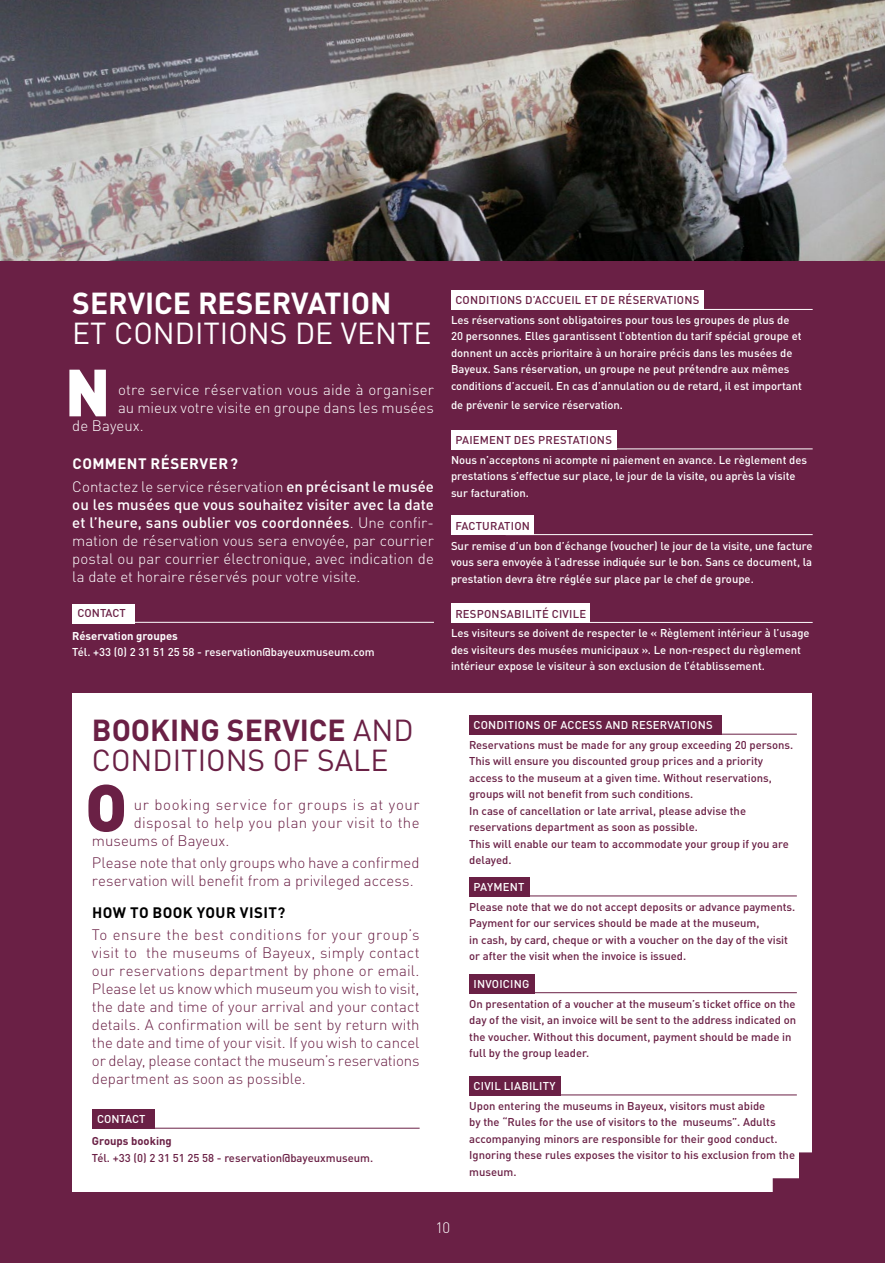
<style>
.page{position:relative;width:885px;height:1263px;background:#fff}
.page>*{position:absolute;margin:0;border:0;box-sizing:border-box;transform-origin:0 0}
.t1{font:900 65.55px "DIN Pro";color:#6a2045}
.t2{font:900 65.55px "DIN Pro";color:#fff}
.t3{font:30px/30px "DIN Pro";color:#6a2045}
.t4{font:30px "DIN Pro";color:#fff}
.t5{font:700 30px "DIN Pro";color:#fff}
.t6{font:300 15px/18px "DIN Pro";letter-spacing:.005em;color:#6a2045}
.t7{font:300 15px/18px "DIN Pro";letter-spacing:.005em;color:#fff}
.t8{font:300 15px "DIN Pro";letter-spacing:.025em;color:#6a2045}
.t9{font:300 15px "DIN Pro";letter-spacing:.04em;color:#6a2045}
.t10{font:700 15px "DIN Pro";letter-spacing:.03em;color:#000}
.t11{font:500 11.25px/16.5px "DIN Pro";color:#6a2045}
.t12{font:500 11.25px/16.5px "DIN Pro";color:#fff}
.t13{font:500 11.25px "DIN Pro";letter-spacing:.02em;color:#6a2045}
.t14{font:500 11.25px "DIN Pro";letter-spacing:.02em;color:#fff}
.t15{font:700 11.25px "DIN Pro";color:#fff}
.s1{font-weight:700}
.s2{font-weight:500}
.s3{color:#fff}
</style>
<div class="page">
<div style="left:0;top:0;width:884px;height:1263px;background:#6a2045"></div>
<div style="left:73px;top:693px;width:739px;height:498px;background:#fff"></div>
<div style="left:92px;top:1110px;width:62px;height:19px;background:#6a2045"></div>
<hr style="left:146px;top:1128px;width:273px;height:1px;background:#6a2045">
<div style="left:451px;top:291px;width:252px;height:19px;background:#fff"></div>
<div style="left:451px;top:430px;width:165px;height:19px;background:#fff"></div>
<div style="left:451px;top:516px;width:82px;height:19px;background:#fff"></div>
<div style="left:451px;top:604px;width:138px;height:19px;background:#fff"></div>
<div style="left:72px;top:604px;width:62px;height:19px;background:#fff"></div>
<hr style="left:127px;top:622px;width:307px;height:1px;background:#fff">
<svg style="left:772px;top:1152px;width:40px;height:40px"></svg>
<hr style="left:505px;top:309px;width:307px;height:1px;background:#fff">
<hr style="left:505px;top:448px;width:307px;height:1px;background:#fff">
<hr style="left:505px;top:534px;width:307px;height:1px;background:#fff">
<hr style="left:505px;top:622px;width:307px;height:1px;background:#fff">
<div style="left:469px;top:715px;width:252px;height:19px;background:#6a2045"></div>
<div style="left:469px;top:877px;width:61px;height:19px;background:#6a2045"></div>
<div style="left:469px;top:974px;width:65px;height:19px;background:#6a2045"></div>
<div style="left:469px;top:1076px;width:91px;height:19px;background:#6a2045"></div>
<hr style="left:518px;top:734px;width:278px;height:1px;background:#6a2045">
<hr style="left:518px;top:895px;width:278px;height:1px;background:#6a2045">
<hr style="left:518px;top:992px;width:278px;height:1px;background:#6a2045">
<hr style="left:518px;top:1094px;width:278px;height:1px;background:#6a2045">
<img style="left:0;top:0;width:884px;height:260px">
<h2 class="t5" style="left:72px;top:278px;width:320px">SERVICE RESERVATION</h2>
<h2 class="t4" style="left:72px;top:312px;width:361px">ET CONDITIONS DE VENTE</h2>
<h1 class="t2" style="left:65px;top:348px;width:47px">N</h1>
<h3 class="t7" style="left:118px;top:379px;width:317px">otre service réservation vous aide à organiser</h3>
<h3 class="t7" style="left:118px;top:397px;width:317px">au mieux votre visite en groupe dans les musées</h3>
<h3 class="t7" style="left:72px;top:415px;width:73px">de Bayeux.</h3>
<h3 class="t7" style="left:72px;top:452px;width:363px;line-height:22.2px"><span class="s1">COMMENT RÉSERVER?<br></span>Contactez le service réservation <span class="s2">en précisant le musée</span></h3>
<p class="t7" style="left:72px;top:494px;width:363px;text-align:justify"><span class="s2">ou les musées que vous souhaitez visiter avec la date et l’heure, sans oublier vos coordonnées</span>. Une confir&shy;mation de réservation vous sera envoyée, par courrier postal ou par courrier électronique, avec indication de la date et horaire réservés pour votre visite.</p>
<p class="t11" style="left:78px;top:604px;width:50px">CONTACT</p>
<p class="t15" style="left:72px;top:626px;width:107px">Réservation groupes</p>
<p class="t12" style="left:72px;top:643px;width:304px">Tél. +33 (0) 2 31 51 25 58 - reservation@bayeuxmuseum.com</p>
<p class="t13" style="left:455px;top:291px;width:245px">CONDITIONS D’ACCUEIL ET DE RÉSERVATIONS</p>
<p class="t12" style="left:451px;top:310px;width:352px">Les réservations sont obligatoires pour tous les groupes de plus de 20 personnes. Elles garantissent l’obtention du tarif spécial groupe et donnent un accès prioritaire à un horaire précis dans les musées de Bayeux. Sans réservation, un groupe ne peut prétendre aux mêmes conditions d’accueil. En cas d’annulation ou de retard, il est important</p>
<p class="t12" style="left:451px;top:396px;width:173px">de prévenir le service réservation.</p>
<p class="t13" style="left:455px;top:431px;width:158px">PAIEMENT DES PRESTATIONS</p>
<p class="t12" style="left:451px;top:450px;width:357px">Nous n’acceptons ni acompte ni paiement en avance. Le règlement des prestations s’effectue sur place, le jour de la visite, ou après la visite sur facturation.</p>
<p class="t13" style="left:455px;top:517px;width:76px">FACTURATION</p>
<p class="t12" style="left:451px;top:536px;width:363px;text-align:justify">Sur remise d’un bon d’échange (voucher) le jour de la visite, une facture vous sera envoyée à l’adresse indiquée sur le bon. Sans ce document, la prestation devra être réglée sur place par le chef de groupe.</p>
<p class="t13" style="left:455px;top:604px;width:132px">RESPONSABILITÉ CIVILE</p>
<p class="t12" style="left:451px;top:623px;width:360px">Les visiteurs se doivent de respecter le « Règlement intérieur à l’usage des visiteurs des musées municipaux ». Le non-respect du règlement intérieur expose le visiteur à son exclusion de l’établissement.</p>
<h2 class="t3" style="left:92px;top:714px;width:323px"><span class="s1">BOOKING SERVICE</span> AND<br>CONDITIONS OF SALE</h2>
<h1 class="t1" style="left:85px;top:763px;width:43px">O</h1>
<h3 class="t9" style="left:134px;top:793px;width:287px">ur booking service for groups is at your</h3>
<h3 class="t8" style="left:134px;top:811px;width:287px">disposal to help you plan your visit to the</h3>
<h3 class="t6" style="left:92px;top:830px;width:139px">museums of Bayeux.</h3>
<h3 class="t6" style="left:92px;top:853px;width:329px">Please note that only groups who have a confirmed reservation will benefit from a privileged access.</h3>
<h3 class="t10" style="left:92px;top:900px;width:194px">HOW TO BOOK YOUR VISIT?</h3>
<p class="t6" style="left:92px;top:925px;width:329px;text-align:justify">To ensure the best conditions for your group’s visit to the museums of Bayeux, simply contact our reservations department by phone or email.<br>Please let us know which museum you wish to visit, the date and time of your arrival and your contact details. A confirmation will be sent by return with the date and time of your visit. If you wish to cancel or delay, please contact the museum’s reservations department as soon as possible.</p>
<p class="t12" style="left:97px;top:1110px;width:50px">CONTACT</p>
<p class="t11" style="left:92px;top:1132px;width:304px"><span class="s1">Groups booking<br></span>Tél. +33 (0) 2 31 51 25 58 - reservation@bayeuxmuseum.<span class="s3">com</span></p>
<p class="t14" style="left:473px;top:716px;width:241px">CONDITIONS OF ACCESS AND RESERVATIONS</p>
<p class="t11" style="left:469px;top:735px;width:325px">Reservations must be made for any group exceeding 20 persons.<br>This will ensure you discounted group prices and a priority access to the museum at a given time. Without reservations, groups will not benefit from such conditions.<br>In case of cancellation or late arrival, please advise the reservations department as soon as possible.<br>This will enable our team to accommodate your group if you are delayed.</p>
<p class="t14" style="left:473px;top:878px;width:52px">PAYMENT</p>
<p class="t11" style="left:469px;top:897px;width:327px">Please note that we do not accept deposits or advance payments.<br>Payment for our services should be made at the museum,<br>in cash, by card, cheque or with a voucher on the day of the visit or after the visit when the invoice is issued.</p>
<p class="t14" style="left:473px;top:975px;width:57px">INVOICING</p>
<p class="t11" style="left:469px;top:994px;width:328px">On presentation of a voucher at the museum’s ticket office on the day of the visit, an invoice will be sent to the address indicated on the voucher. Without this document, payment should be made in full by the group leader.</p>
<p class="t14" style="left:473px;top:1077px;width:83px">CIVIL LIABILITY</p>
<p class="t11" style="left:469px;top:1096px;width:327px">Upon entering the museums in Bayeux, visitors must abide<br>by the “Rules for the use of visitors to the museums”. Adults accompanying minors are responsible for their good conduct.<br>Ignoring these rules exposes the visitor to his exclusion from the museum.<span class="s3">ment.</span></p>
<h3 class="t7" style="left:435px;top:1217px;width:16px">10</h3>
</div>
